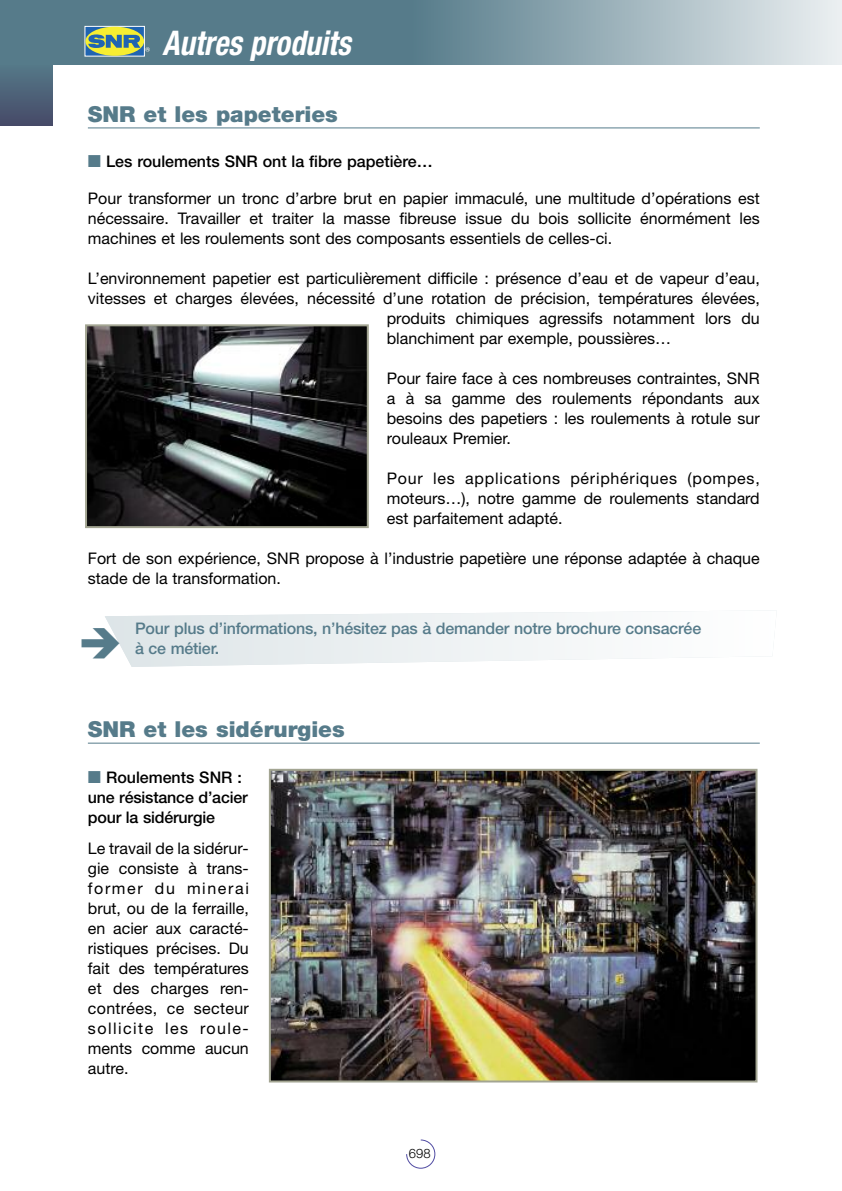
<style>
.page{position:relative;width:842px;height:1191px;background:#fff}
.page>*{position:absolute;margin:0;border:0;box-sizing:border-box;transform-origin:0 0}
.t1{font:italic 700 condensed 34px "Helvetica Neue";color:#fff;scale:.9 1}
.t2{font:900 22px "Helvetica Neue";color:#567b8a}
.t3{font:16px/20px "Helvetica Neue";color:#000;text-align:justify}
.t4{font:500 16px/20px "Helvetica Neue";color:#000}
.t5{font:500 16px/20px "Helvetica Neue";letter-spacing:-.01em;color:#567b8a}
.t6{font:300 13px "Helvetica Neue";color:#000}
.s1{font-family:"European Pi Three";font-weight:400;color:#567b8a}
</style>
<div class="page">
<div style="left:0;top:63px;width:53px;height:62px;background:linear-gradient(to bottom,#557a89,#464b68)"></div>
<div style="left:412px;top:0;width:430px;height:64px;background:linear-gradient(to right,#567b8a,#ecf0f2)"></div>
<div style="left:0;top:0;width:413px;height:64px;background:#567b8a"></div>
<svg style="left:406px;top:1139px;width:29px;height:29px"></svg>
<div style="left:85px;top:26px;width:59px;height:30px;background:#2064b1"></div>
<div style="left:85px;top:26px;width:60px;height:30px;border:1px solid #fff"></div>
<div style="left:85px;top:27px;width:59px;height:29px;background:#f6ee31;border-radius:50%"></div>
<svg style="left:88px;top:34px;width:62px;height:18px"></svg>
<hr style="left:88px;top:127px;width:672px;height:1px;background:#567b8a">
<hr style="left:88px;top:742px;width:672px;height:1px;background:#567b8a">
<img style="left:88px;top:327px;width:278px;height:198px">
<div style="left:85px;top:324px;width:284px;height:204px;border:2px solid #a3a592"></div>
<img style="left:272px;top:772px;width:482px;height:307px">
<div style="left:269px;top:769px;width:488px;height:313px;border:2px solid #a3a592"></div>
<svg style="left:105px;top:611px;width:601px;height:56px"></svg>
<h1 class="t1" style="left:162px;top:31px;width:211px">Autres produits</h1>
<h2 class="t2" style="left:88px;top:106px;width:251px">SNR et les papeteries</h2>
<p class="t4" style="left:88px;top:153px;width:346px"><span class="s1">-</span> Les roulements SNR ont la fibre papetière…</p>
<p class="t3" style="left:88px;top:190px;width:673px">Pour transformer un tronc d’arbre brut en papier immaculé, une multitude d’opérations est nécessaire. Travailler et traiter la masse fibreuse issue du bois sollicite énormément les machines et les roulements sont des composants essentiels de celles-ci.</p>
<p class="t3" style="left:88px;top:270px;width:673px">L’environnement papetier est particulièrement difficile : présence d’eau et de vapeur d’eau,</p>
<p class="t3" style="left:88px;top:290px;width:673px">vitesses et charges élevées, nécessité d’une rotation de précision, températures élevées,</p>
<p class="t3" style="left:387px;top:310px;width:374px">produits chimiques agressifs notamment lors du</p>
<p class="t3" style="left:387px;top:330px;width:286px">blanchiment par exemple, poussières…</p>
<p class="t3" style="left:387px;top:370px;width:374px">Pour faire face à ces nombreuses contraintes, SNR a à sa gamme des roulements répondants aux besoins des papetiers : les roulements à rotule sur rouleaux Premier.</p>
<p class="t3" style="left:387px;top:470px;width:374px">Pour les applications périphériques (pompes, moteurs…), notre gamme de roulements standard est parfaitement adapté.</p>
<p class="t3" style="left:88px;top:550px;width:673px">Fort de son expérience, SNR propose à l’industrie papetière une réponse adaptée à chaque stade de la transformation.</p>
<p class="t5" style="left:135px;top:619px;width:568px">Pour plus d’informations, n’hésitez pas à demander notre brochure consacrée à ce métier.</p>
<h2 class="t2" style="left:88px;top:721px;width:258px">SNR et les sidérurgies</h2>
<p class="t4" style="left:88px;top:768px;width:161px"><span class="s1">-</span> Roulements SNR : une résistance d’acier pour la sidérurgie</p>
<p class="t3" style="left:88px;top:840px;width:163px">Le travail de la sidérur&shy;gie consiste à trans&shy;former du minerai brut, ou de la ferraille, en acier aux caracté&shy;ristiques précises. Du fait des températures et des charges ren&shy;contrées, ce secteur sollicite les roule&shy;ments comme aucun autre.</p>
<p class="t6" style="left:409px;top:1148px;width:23px">698</p>
</div>
